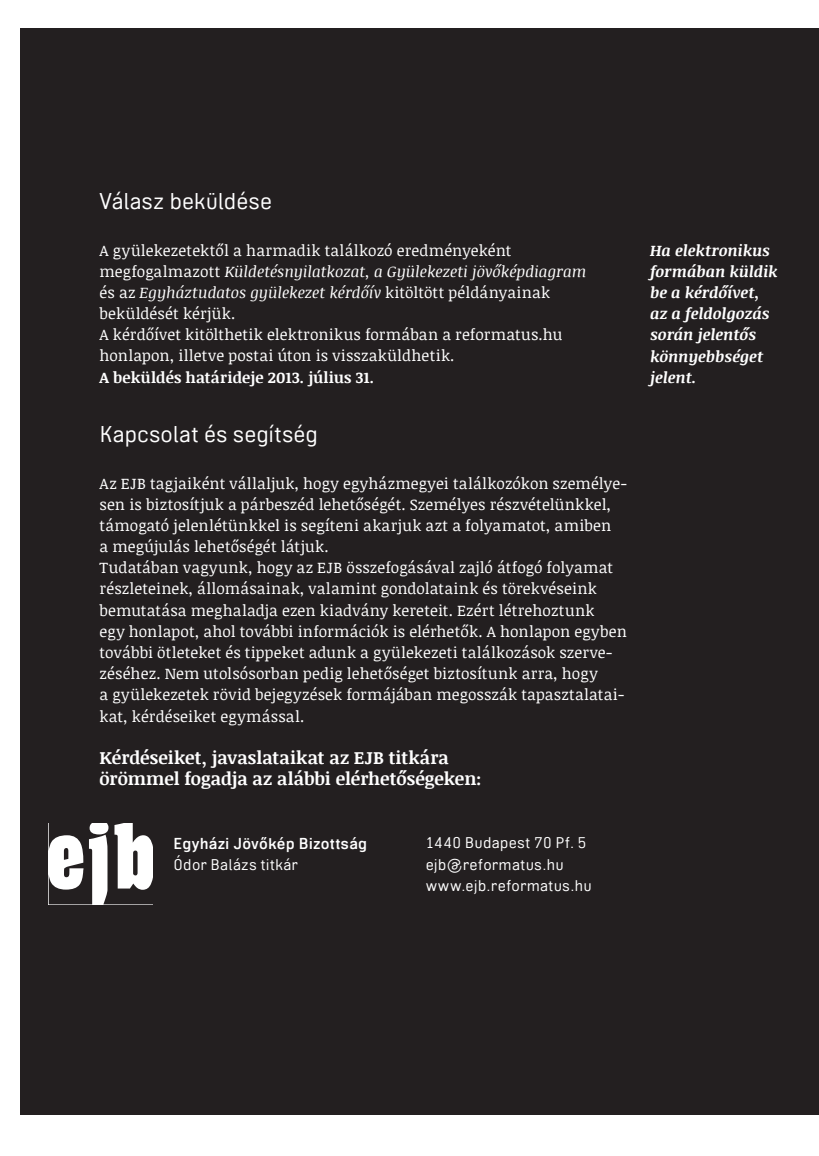
<style>
.page{position:relative;width:819px;height:1156px;background:#fff}
.page>*{position:absolute;margin:0;border:0;box-sizing:border-box;transform-origin:0 0}
.t1{font:22.75px "KH Sans Pro";color:#fff}
.t2{font:700 18.03px/21.2px "Noticia Text";color:#fff}
.t3{font:15.58px/21.2px "Noticia Text";letter-spacing:.01em;color:#fff}
.t4{font:italic 700 15.58px/21.2px "Noticia Text";color:#fff}
.t5{font:15.58px/21.2px "KH Sans Pro";letter-spacing:.01em;color:#fff}
.t6{font:700 15.58px "Noticia Text";letter-spacing:.01em;color:#fff}
.t7{font:600 15.58px "KH Sans Pro";letter-spacing:.015em;color:#fff}
.s1{font-style:italic}
</style>
<div class="page">
<div style="left:21px;top:28px;width:798px;height:1086px;background:#231f20"></div>
<svg style="left:49px;top:823px;width:104px;height:81px"></svg>
<h1 class="t1" style="left:99px;top:186px;width:174px">Válasz beküldése</h1>
<p class="t3" style="left:99px;top:239px;width:488px">A gyülekezetektől a harmadik találkozó eredményeként megfogalmazott <span class="s1">Küldetésnyilatkozat, a Gyülekezeti jövőképdiagram </span>és az <span class="s1">Egyháztudatos gyülekezet kérdőív</span> kitöltött példányainak beküldését kérjük.<br>A kérdőívet kitölthetik elektronikus formában a reformatus.hu honlapon, illetve postai úton is visszaküldhetik.</p>
<p class="t6" style="left:99px;top:366px;width:276px">A beküldés határideje 2013. július 31.</p>
<h1 class="t1" style="left:99px;top:419px;width:220px">Kapcsolat és segítség</h1>
<p class="t3" style="left:99px;top:472px;width:529px">Az EJB tagjaiként vállaljuk, hogy egyházmegyei találkozókon személye&shy;sen is biztosítjuk a párbeszéd lehetőségét. Személyes részvételünkkel, támogató jelenlétünkkel is segíteni akarjuk azt a folyamatot, amiben<br>a megújulás lehetőségét látjuk.<br>Tudatában vagyunk, hogy az EJB összefogásával zajló átfogó folyamat részleteinek, állomásainak, valamint gondolataink és törekvéseink bemutatása meghaladja ezen kiadvány kereteit. Ezért létrehoztunk<br>egy honlapot, ahol további információk is elérhetők. A honlapon egyben további ötleteket és tippeket adunk a gyülekezeti találkozások szerve&shy;zéséhez. Nem utolsósorban pedig lehetőséget biztosítunk arra, hogy<br>a gyülekezetek rövid bejegyzések formájában megosszák tapasztalatai&shy;kat, kérdéseiket egymással.</p>
<p class="t2" style="left:99px;top:746px;width:383px">Kérdéseiket, javaslataikat az EJB titkára örömmel fogadja az alábbi elérhetőségeken:</p>
<p class="t7" style="left:173px;top:833px;width:195px">Egyházi Jövőkép Bizottság</p>
<p class="t5" style="left:173px;top:854px;width:126px">Ódor Balázs titkár</p>
<p class="t5" style="left:425px;top:832px;width:168px">1440 Budapest 70 Pf. 5 ejb@reformatus.hu www.ejb.reformatus.hu</p>
<p class="t4" style="left:650px;top:239px;width:129px">Ha elektronikus formában küldik be a kérdőívet, az a feldolgozás során jelentős könnyebbséget jelent.</p>
</div>
